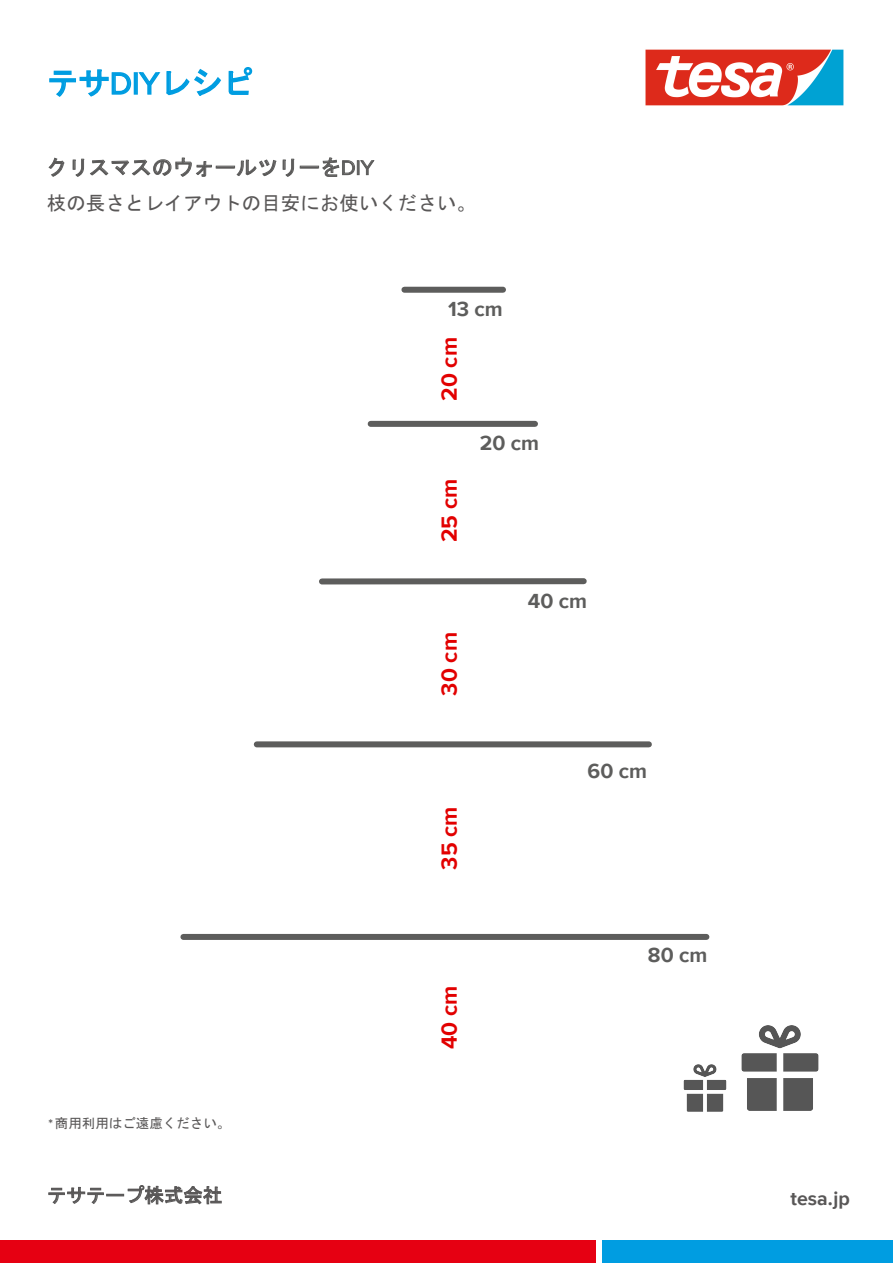
<style>
.page{position:relative;width:893px;height:1263px;background:#fff}
.page>*{position:absolute;margin:0;border:0;box-sizing:border-box;transform-origin:0 0}
.t1{font:31.5px "MS Gothic";color:#009de1}
.t2{font:700 22.5px "Proxima Nova";color:#e20000}
.t3{font:700 21px "Proxima Nova";color:#5d5d5c}
.t4{font:21px "MS Gothic";color:#595757}
.t5{font:19.5px "MS Gothic";color:#595757}
.t6{font:700 19.5px "Proxima Nova";color:#595757}
.t7{font:13.5px "MS Gothic";color:#595757}
.s1{font-family:"Proxima Nova"}
</style>
<div class="page">
<div style="left:0;top:1240px;width:595px;height:23px;background:#e60012"></div>
<div style="left:603px;top:1240px;width:290px;height:23px;background:#009de1"></div>
<img style="left:645px;top:49px;width:199px;height:57px">
<svg style="left:49px;top:68px;width:172px;height:29px"></svg>
<svg style="left:228px;top:67px;width:25px;height:28px"></svg>
<svg style="left:48px;top:157px;width:16px;height:20px"></svg>
<svg style="left:72px;top:157px;width:204px;height:20px"></svg>
<svg style="left:282px;top:158px;width:12px;height:19px"></svg>
<svg style="left:300px;top:157px;width:75px;height:20px"></svg>
<svg style="left:48px;top:1185px;width:174px;height:20px"></svg>
<div style="left:183px;top:934px;width:523px;height:6px;background:#5d5d5c"></div>
<div style="left:257px;top:741px;width:392px;height:6px;background:#5d5d5c"></div>
<div style="left:322px;top:578px;width:262px;height:6px;background:#5d5d5c"></div>
<div style="left:371px;top:421px;width:164px;height:6px;background:#5d5d5c"></div>
<div style="left:404px;top:287px;width:99px;height:6px;background:#5d5d5c"></div>
<img style="left:741px;top:1025px;width:78px;height:86px">
<img style="left:683px;top:1064px;width:44px;height:48px">
<h1 class="t1" style="left:47px;top:67px;width:208px">テサ<span class="s1">DIY</span>レシピ</h1>
<p class="t4" style="left:47px;top:157px;width:328px">クリスマスのウォールツリーを<span class="s1">DIY</span></p>
<p class="t5" style="left:47px;top:193px;width:431px">枝の長さとレイアウトの目安にお使いください。</p>
<p class="t3" style="left:448px;top:293px;width:56px">13 cm</p>
<p class="t7" style="left:47px;top:1117px;width:185px"><sup>＊</sup>商用利用はご遠慮ください。</p>
<p class="t2" style="left:433px;top:401px;width:65px;rotate:-90deg">20 cm</p>
<p class="t2" style="left:433px;top:542px;width:65px;rotate:-90deg">25 cm</p>
<p class="t2" style="left:433px;top:696px;width:65px;rotate:-90deg">30 cm</p>
<p class="t3" style="left:480px;top:427px;width:61px">20 cm</p>
<p class="t3" style="left:528px;top:586px;width:61px">40 cm</p>
<p class="t2" style="left:433px;top:869px;width:65px;rotate:-90deg">35 cm</p>
<p class="t3" style="left:588px;top:755px;width:61px">60 cm</p>
<p class="t2" style="left:433px;top:1049px;width:65px;rotate:-90deg">40 cm</p>
<p class="t3" style="left:648px;top:939px;width:61px">80 cm</p>
<p class="t5" style="left:47px;top:1185px;width:177px">テサテープ株式会社</p>
<p class="t6" style="left:790px;top:1184px;width:61px">tesa.jp</p>
</div>
